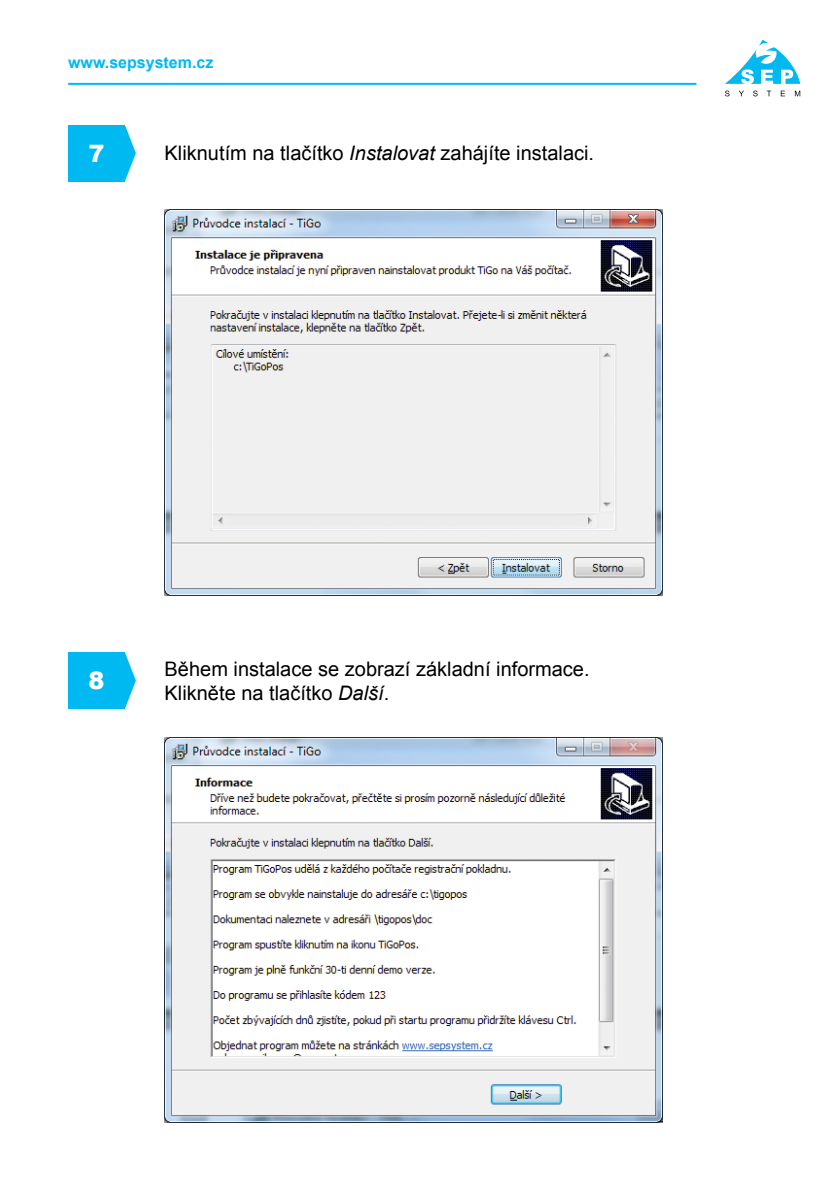
<style>
.page{position:relative;width:840px;height:1191px;background:#fff}
.page>*{position:absolute;margin:0;border:0;box-sizing:border-box;transform-origin:0 0}
.t1{font:900 24px "Arial";color:#fff}
.t2{font:20px/24px "Arial";color:#000}
.t3{font:700 16px "Arial";color:#00b9f1}
.s1{font-style:italic}
</style>
<div class="page">
<svg style="left:725px;top:91px;width:4px;height:5px"></svg>
<svg style="left:739px;top:91px;width:4px;height:5px"></svg>
<svg style="left:753px;top:91px;width:4px;height:5px"></svg>
<svg style="left:766px;top:91px;width:4px;height:5px"></svg>
<svg style="left:780px;top:91px;width:4px;height:5px"></svg>
<svg style="left:794px;top:91px;width:5px;height:5px"></svg>
<svg style="left:725px;top:40px;width:74px;height:44px"></svg>
<hr style="left:68px;top:83px;width:628px;height:2px;background:#00b9f1">
<div style="left:68px;top:125px;width:57px;height:56px;background:#00b9f1"></div>
<svg style="left:125px;top:125px;width:11px;height:56px"></svg>
<div style="left:68px;top:652px;width:57px;height:57px;background:#00b9f1"></div>
<svg style="left:125px;top:653px;width:11px;height:56px"></svg>
<img style="left:164px;top:210px;width:497px;height:385px">
<img style="left:164px;top:737px;width:497px;height:386px">
<p class="t3" style="left:68px;top:52px;width:147px">www.sepsystem.cz</p>
<p class="t1" style="left:88px;top:136px;width:18px">7</p>
<p class="t2" style="left:164px;top:142px;width:431px">Kliknutím na tlačítko <span class="s1">Instalovat</span> zahájíte instalaci.</p>
<p class="t1" style="left:88px;top:663px;width:18px">8</p>
<p class="t2" style="left:164px;top:657px;width:426px">Během instalace se zobrazí základní informace.<br>Klikněte na tlačítko <span class="s1">Další</span>.</p>
</div>
